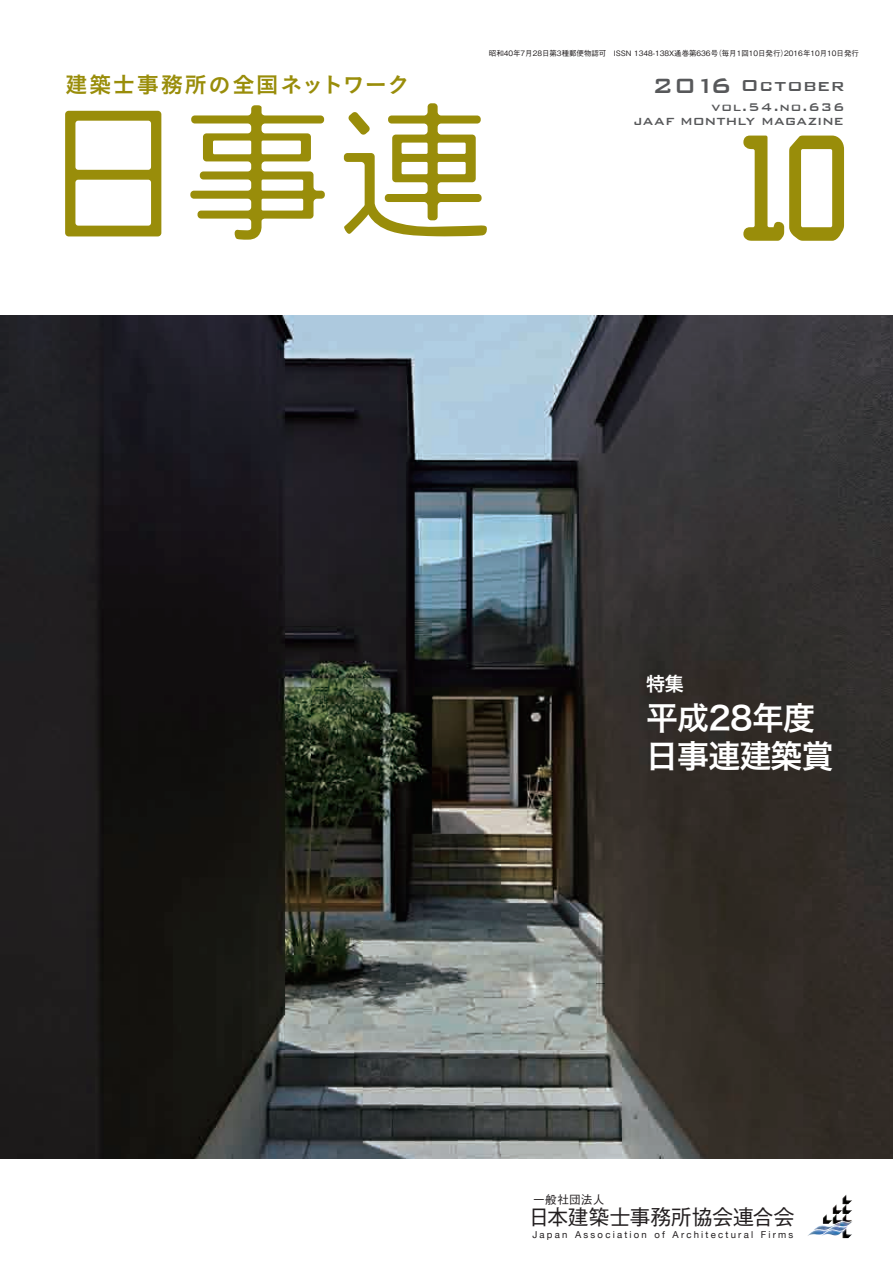
<style>
.page{position:relative;width:893px;height:1263px;background:#fff}
.page>*{position:absolute;margin:0;border:0;box-sizing:border-box;transform-origin:0 0}
.t1{font:31.95px/38.1px "Hira Kaku Pro W6";letter-spacing:-.025em;color:#fff}
.t2{font:22.35px "Koburina Go Std N W6";letter-spacing:.07em;color:#998d0a}
.t3{font:500 21.3px "Gothic BBB Pro";letter-spacing:-.03em;color:#231f20}
.t4{font:500 21.3px "Bank Gothic";letter-spacing:.025em;color:#57585a}
.t5{font:19.2px "Hira Kaku Pro W6";color:#fff}
.t6{font:500 14.85px "Bank Gothic";letter-spacing:.06em;color:#57585a}
.t7{font:500 13.8px "Bank Gothic";letter-spacing:.005em;color:#57585a}
.t8{font:500 11.7px "Gothic BBB Pro";letter-spacing:.015em;color:#231f20}
.t9{font:9.6px "Helvetica Neue";letter-spacing:.23em;color:#231f20}
.t10{font:500 7.5px "Gothic BBB Pro";color:#231f20}
.s1{font-size:27.6px}
</style>
<div class="page">
<img style="left:0;top:315px;width:893px;height:844px">
<img style="left:820px;top:1194px;width:32px;height:33px">
<svg style="left:65px;top:111px;width:96px;height:125px"></svg>
<svg style="left:190px;top:105px;width:135px;height:135px"></svg>
<svg style="left:344px;top:103px;width:143px;height:133px"></svg>
<svg style="left:743px;top:136px;width:101px;height:105px"></svg>
<div style="left:801px;top:149px;width:31px;height:78px;background:#fff;border-radius:2px"></div>
<h2 class="t2" style="left:65px;top:67px;width:346px">建築士事務所の全国ネットワーク</h2>
<p class="t10" style="left:489px;top:47px;width:372px">昭和40年7月28日第3種郵便物認可　ISSN 1348-138X通巻第636号（毎月1回10日発行）2016年10月10日発行</p>
<h3 class="t4" style="left:652px;top:69px;width:194px"><span class="s1">2016</span> October</h3>
<h3 class="t6" style="left:711px;top:96px;width:135px">vol.54.no.636</h3>
<h3 class="t7" style="left:633px;top:111px;width:212px">JAAF MONTHLY MAGAZINE</h3>
<h3 class="t5" style="left:646px;top:667px;width:39px">特集</h3>
<h1 class="t1" style="left:646px;top:698px;width:189px">平成28年度日事連建築賞</h1>
<h3 class="t8" style="left:533px;top:1190px;width:73px">一般社団法人</h3>
<p class="t9" style="left:532px;top:1226px;width:262px">Japan Association of Architectural Firms</p>
<h3 class="t3" style="left:529px;top:1200px;width:268px">日本建築士事務所協会連合会</h3>
</div>
